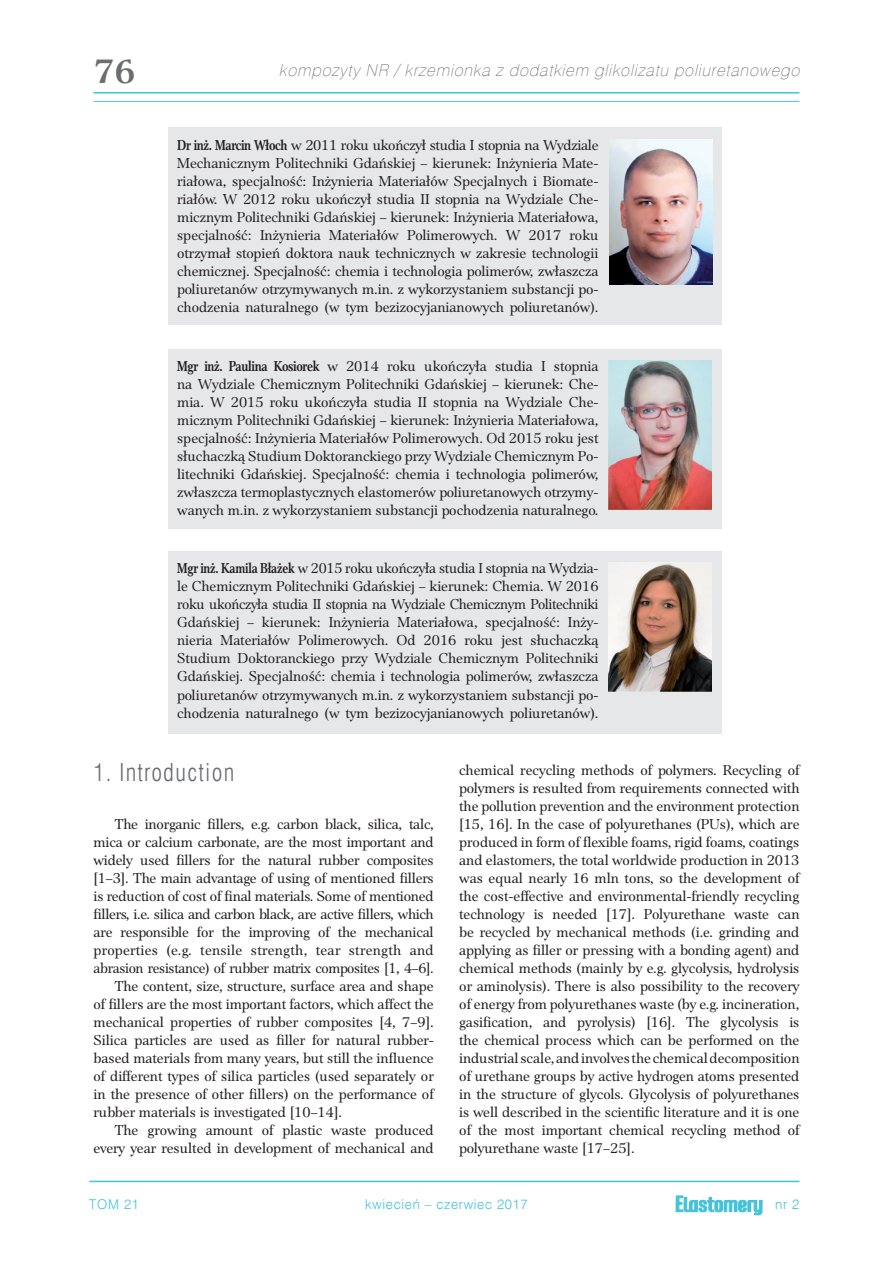
<style>
.page{position:relative;width:893px;height:1263px;background:#fff}
.page>*{position:absolute;margin:0;border:0;box-sizing:border-box;transform-origin:0 0}
.t1{font:700 36px "Platea EFN";color:#6c6d70}
.t2{font:24px "Swis 721 Lt Cn EU";letter-spacing:.05em;color:#6c6d70}
.t3{font:italic 16.5px "Swis 721 Th EU";color:#6c6d70}
.t4{font:15px/18px "Platea EFN";color:#231f20;text-align:justify}
.t5{font:15px "Platea EFN";letter-spacing:-.02em;color:#231f20}
.t6{font:15px "Platea EFN";letter-spacing:.02em;color:#231f20}
.t7{font:13.5px "Swis 721 Lt EU";letter-spacing:.05em;color:#42c3dc}
.s1{font-family:"Platea Cnd EFN";font-weight:700}
</style>
<div class="page">
<hr style="left:94px;top:92px;width:705px;height:2px;background:#42c3dc">
<hr style="left:94px;top:101px;width:705px;height:1px;background:#42c3dc">
<svg style="left:675px;top:1195px;width:88px;height:21px"></svg>
<hr style="left:89px;top:1181px;width:710px;height:1px;background:#42c3dc">
<div style="left:169px;top:128px;width:553px;height:197px;background:#e6e7e9"></div>
<div style="left:169px;top:349px;width:553px;height:179px;background:#e6e7e9"></div>
<div style="left:169px;top:551px;width:553px;height:182px;background:#e6e7e9"></div>
<img style="left:609px;top:139px;width:103px;height:146px">
<img style="left:609px;top:360px;width:102px;height:149px">
<img style="left:609px;top:562px;width:103px;height:129px">
<h1 class="t1" style="left:94px;top:50px;width:43px">76</h1>
<p class="t3" style="left:279px;top:60px;width:526px">kompozyty NR / krzemionka z dodatkiem glikolizatu poliuretanowego</p>
<p class="t4" style="left:177px;top:136px;width:423px"><span class="s1">Dr inż. Marcin Włoch</span> w 2011 roku ukończył studia I stopnia na Wydziale Mechanicznym Politechniki Gdańskiej – kierunek: Inżynieria Mate&shy;riałowa, specjalność: Inżynieria Materiałów Specjalnych i Biomate&shy;riałów. W 2012 roku ukończył studia II stopnia na Wydziale Che&shy;micznym Politechniki Gdańskiej – kierunek: Inżynieria Materiałowa, specjalność: Inżynieria Materiałów Polimerowych. W 2017 roku otrzymał stopień doktora nauk technicznych w zakresie technologii chemicznej. Specjalność: chemia i technologia polimerów, zwłaszcza poliuretanów otrzymywanych m.in. z wykorzystaniem substancji po&shy;chodzenia naturalnego (w tym bezizocyjanianowych poliuretanów).</p>
<p class="t4" style="left:177px;top:357px;width:423px"><span class="s1">Mgr inż. Paulina Kosiorek</span> w 2014 roku ukończyła studia I stopnia na Wydziale Chemicznym Politechniki Gdańskiej – kierunek: Che&shy;mia. W 2015 roku ukończyła studia II stopnia na Wydziale Che&shy;micznym Politechniki Gdańskiej – kierunek: Inżynieria Materiałowa, specjalność: Inżynieria Materiałów Polimerowych. Od 2015 roku jest słuchaczką Studium Doktoranckiego przy Wydziale Chemicznym Po&shy;litechniki Gdańskiej. Specjalność: chemia i technologia polimerów, zwłaszcza termoplastycznych elastomerów poliuretanowych otrzymy&shy;wanych m.in. z wykorzystaniem substancji pochodzenia naturalnego.</p>
<p class="t4" style="left:177px;top:560px;width:423px"><span class="s1">Mgr inż. Kamila Błażek</span> w 2015 roku ukończyła studia I stopnia na Wydzia&shy;le Chemicznym Politechniki Gdańskiej – kierunek: Chemia. W 2016 roku ukończyła studia II stopnia na Wydziale Chemicznym Politechniki Gdańskiej – kierunek: Inżynieria Materiałowa, specjalność: Inży&shy;nieria Materiałów Polimerowych. Od 2016 roku jest słuchaczką Studium Doktoranckiego przy Wydziale Chemicznym Politechniki Gdańskiej. Specjalność: chemia i technologia polimerów, zwłaszcza poliuretanów otrzymywanych m.in. z wykorzystaniem substancji po&shy;chodzenia naturalnego (w tym bezizocyjanianowych poliuretanów).</p>
<h2 class="t2" style="left:94px;top:758px;width:142px">1. Introduction</h2>
<p class="t4" style="left:115px;top:815px;width:320px">The inorganic fillers, e.g. carbon black, silica, talc,</p>
<p class="t4" style="left:94px;top:833px;width:342px">mica or calcium carbonate, are the most important and</p>
<p class="t4" style="left:94px;top:851px;width:342px">widely used fillers for the natural rubber composites</p>
<p class="t4" style="left:94px;top:869px;width:342px">[1–3]. The main advantage of using of mentioned fillers</p>
<p class="t4" style="left:94px;top:887px;width:342px">is reduction of cost of final materials. Some of mentioned</p>
<p class="t5" style="left:94px;top:905px;width:342px">fillers, i.e. silica and carbon black, are active fillers, which</p>
<p class="t4" style="left:94px;top:923px;width:342px">are responsible for the improving of the mechanical</p>
<p class="t6" style="left:94px;top:941px;width:342px">properties (e.g. tensile strength, tear strength and</p>
<p class="t5" style="left:94px;top:959px;width:342px">abrasion resistance) of rubber matrix composites [1, 4–6].</p>
<p class="t4" style="left:115px;top:977px;width:320px">The content, size, structure, surface area and shape</p>
<p class="t4" style="left:94px;top:995px;width:342px">of fillers are the most important factors, which affect the</p>
<p class="t4" style="left:94px;top:1013px;width:342px">mechanical properties of rubber composites [4, 7–9].</p>
<p class="t4" style="left:94px;top:1031px;width:342px">Silica particles are used as filler for natural rubber-</p>
<p class="t4" style="left:94px;top:1049px;width:342px">based materials from many years, but still the influence</p>
<p class="t4" style="left:94px;top:1067px;width:342px">of different types of silica particles (used separately or</p>
<p class="t4" style="left:94px;top:1085px;width:342px">in the presence of other fillers) on the performance of</p>
<p class="t4" style="left:94px;top:1103px;width:250px">rubber materials is investigated [10–14].</p>
<p class="t4" style="left:115px;top:1121px;width:320px">The growing amount of plastic waste produced</p>
<p class="t4" style="left:94px;top:1139px;width:342px">every year resulted in development of mechanical and</p>
<p class="t4" style="left:459px;top:761px;width:342px">chemical recycling methods of polymers. Recycling of polymers is resulted from requirements connected with the pollution prevention and the environment protection [15, 16]. In the case of polyurethanes (PUs), which are produced in form of flexible foams, rigid foams, coatings and elastomers, the total worldwide production in 2013 was equal nearly 16 mln tons, so the development of the cost-effective and environmental-friendly recycling technology is needed [17]. Polyurethane waste can be recycled by mechanical methods (i.e. grinding and applying as filler or pressing with a bonding agent) and chemical methods (mainly by e.g. glycolysis, hydrolysis or aminolysis). There is also possibility to the recovery of energy from polyurethanes waste (by e.g. incineration, gasification, and pyrolysis) [16]. The glycolysis is the chemical process which can be performed on the industrial scale, and involves the chemical decomposition of urethane groups by active hydrogen atoms presented in the structure of glycols. Glycolysis of polyurethanes is well described in the scientific literature and it is one of the most important chemical recycling method of polyurethane waste [17–25].</p>
<p class="t7" style="left:89px;top:1196px;width:51px">TOM 21</p>
<p class="t7" style="left:365px;top:1196px;width:164px">kwiecień – czerwiec 2017</p>
<p class="t7" style="left:775px;top:1196px;width:26px">nr 2</p>
</div>
